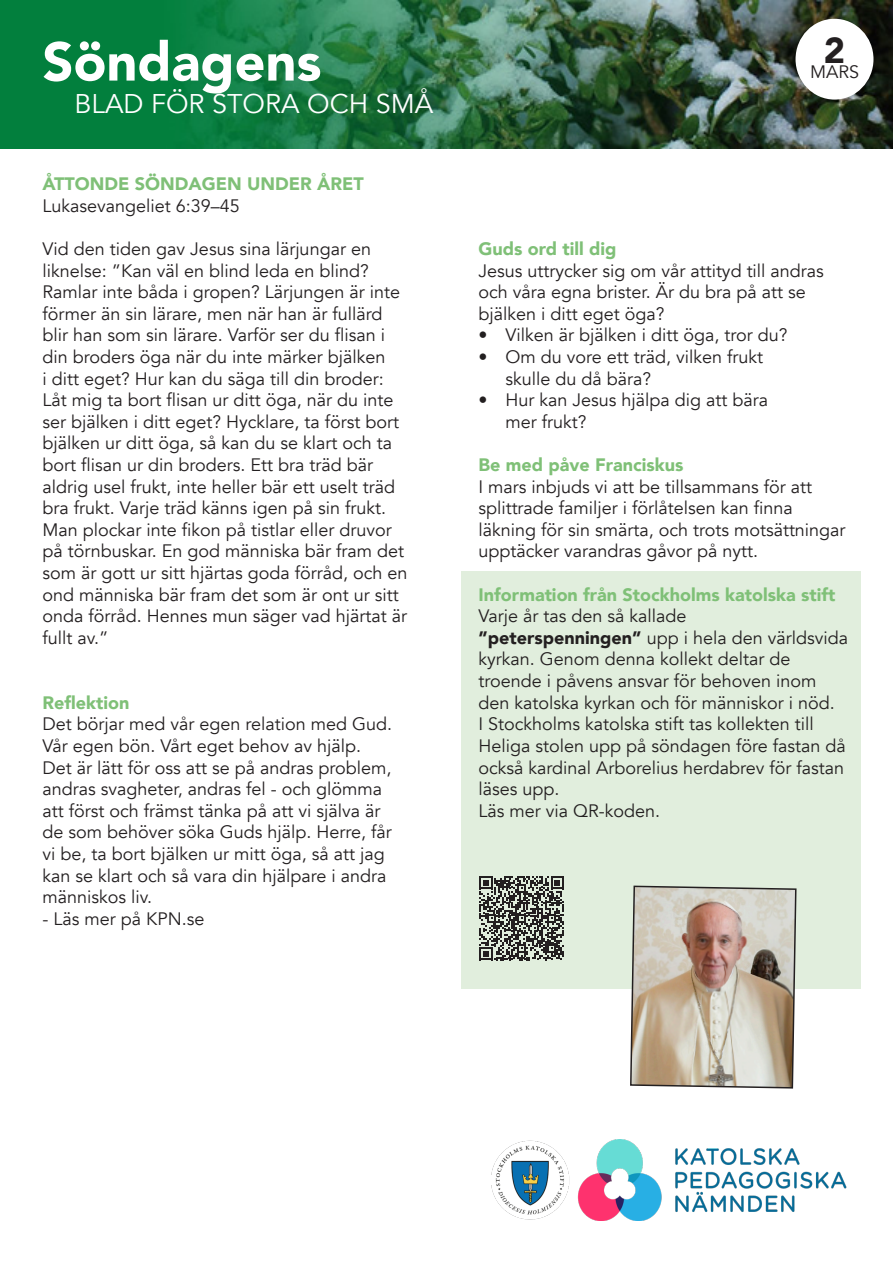
<style>
.page{position:relative;width:893px;height:1263px;background:#fff}
.page>*{position:absolute;margin:0;border:0;box-sizing:border-box;transform-origin:0 0}
.t1{font:900 54px "Avenir";color:#fff}
.t2{font:900 36px "Avenir";color:#231f20}
.t3{font:27px "Avenir";color:#fff}
.t4{font:18px/21.6px "Avenir";color:#231f20}
.t5{font:900 18px/21.6px "Avenir";color:#7fc077}
.s1{font-weight:400;color:#231f20}
.s2{font-weight:900;color:#7fc077}
.s3{font-weight:900}
</style>
<div class="page">
<div style="left:461px;top:571px;width:399px;height:418px;background:#e1eedd"></div>
<img style="left:0;top:0;width:893px;height:149px">
<svg style="left:480px;top:876px;width:84px;height:84px"></svg>
<img style="left:491px;top:1139px;width:356px;height:81px">
<div style="left:795px;top:19px;width:78px;height:81px;background:#fff;border-radius:50%"></div>
<img style="left:630px;top:885px;width:167px;height:204px">
<p class="t1" style="left:43px;top:16px;width:280px">Söndagens</p>
<p class="t3" style="left:74px;top:88px;width:360px">BLAD FÖR STORA OCH SMÅ</p>
<p class="t5" style="left:43px;top:173px;width:323px">ÅTTONDE SÖNDAGEN UNDER ÅRET<br><span class="s1">Lukasevangeliet 6:39–45</span></p>
<p class="t4" style="left:43px;top:238px;width:366px">Vid den tiden gav Jesus sina lärjungar en liknelse: ”Kan väl en blind leda en blind?<br>Ramlar inte båda i gropen? Lärjungen är inte förmer än sin lärare, men när han är fullärd blir han som sin lärare. Varför ser du flisan i din broders öga när du inte märker bjälken<br>i ditt eget? Hur kan du säga till din broder:<br>Låt mig ta bort flisan ur ditt öga, när du inte ser bjälken i ditt eget? Hycklare, ta först bort bjälken ur ditt öga, så kan du se klart och ta bort flisan ur din broders. Ett bra träd bär aldrig usel frukt, inte heller bär ett uselt träd bra frukt. Varje träd känns igen på sin frukt.<br>Man plockar inte fikon på tistlar eller druvor på törnbuskar. En god människa bär fram det som är gott ur sitt hjärtas goda förråd, och en ond människa bär fram det som är ont ur sitt onda förråd. Hennes mun säger vad hjärtat är fullt av.”</p>
<p class="t5" style="left:43px;top:691px;width:88px">Reflektion</p>
<p class="t4" style="left:43px;top:714px;width:351px">Det börjar med vår egen relation med Gud.<br>Vår egen bön. Vårt eget behov av hjälp.<br>Det är lätt för oss att se på andras problem, andras svagheter, andras fel - och glömma att först och främst tänka på att vi själva är de som behöver söka Guds hjälp. Herre, får vi be, ta bort bjälken ur mitt öga, så att jag kan se klart och så vara din hjälpare i andra människos liv.</p>
<p class="t4" style="left:43px;top:908px;width:164px">- Läs mer på KPN.se</p>
<p class="t2" style="left:824px;top:19px;width:23px">2</p>
<p class="t4" style="left:810px;top:61px;width:51px">MARS</p>
<p class="t4" style="left:478px;top:238px;width:347px"><span class="s2">Guds ord till dig<br></span>Jesus uttrycker sig om vår attityd till andras och våra egna brister. Är du bra på att se bjälken i ditt eget öga?</p>
<p class="t4" style="left:478px;top:325px;width:311px">• Vilken är bjälken i ditt öga, tror du?</p>
<p class="t4" style="left:505px;top:346px;width:259px;text-indent:-27px">• Om du vore ett träd, vilken frukt skulle du då bära?</p>
<p class="t4" style="left:505px;top:390px;width:264px;text-indent:-27px">• Hur kan Jesus hjälpa dig att bära mer frukt?</p>
<p class="t4" style="left:478px;top:454px;width:369px"><span class="s2">Be med påve Franciskus<br></span>I mars inbjuds vi att be tillsammans för att splittrade familjer i förlåtelsen kan finna läkning för sin smärta, och trots motsättningar upptäcker varandras gåvor på nytt.</p>
<p class="t5" style="left:478px;top:583px;width:359px">Information från Stockholms katolska stift</p>
<p class="t4" style="left:478px;top:606px;width:371px">Varje år tas den så kallade <span class="s3">”peterspenningen”</span> upp i hela den världsvida kyrkan. Genom denna kollekt deltar de troende i påvens ansvar för behoven inom den katolska kyrkan och för människor i nöd.<br>I Stockholms katolska stift tas kollekten till Heliga stolen upp på söndagen före fastan då också kardinal Arborelius herdabrev för fastan läses upp.</p>
<p class="t4" style="left:478px;top:800px;width:183px">Läs mer via QR-koden.</p>
</div>
